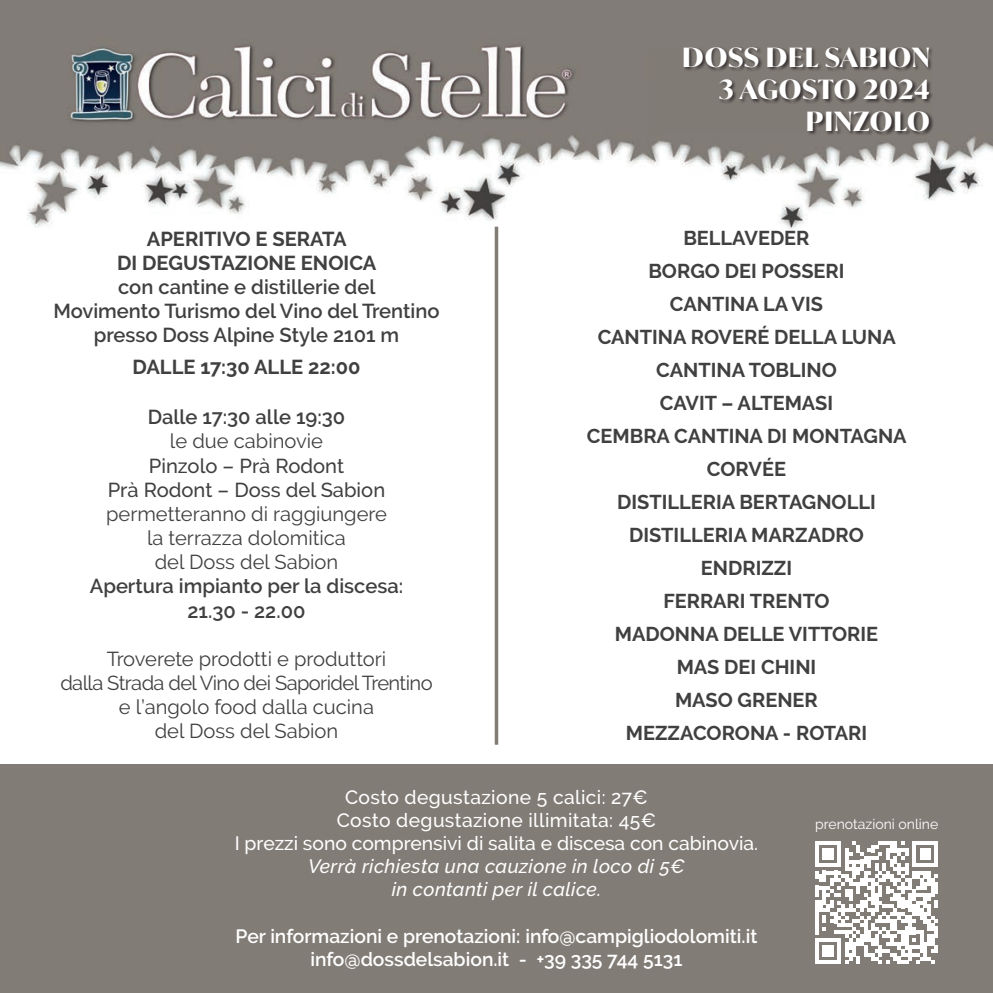
<style>
.page{position:relative;width:993px;height:993px;background:#fff}
.page>*{position:absolute;margin:0;border:0;box-sizing:border-box;transform-origin:0 0}
.t1{font:700 26.6px/31.8px "Ivy Mode";letter-spacing:.03em;color:#fff;text-align:right}
.t2{font:20.12px/24.2px "Raleway";color:#414040;text-align:center}
.t3{font:600 20.12px/24.2px "Raleway";color:#414040;text-align:center}
.t4{font:700 20.12px/24.2px "Raleway";color:#414040;text-align:center}
.t5{font:500 20.12px/24.2px "Raleway";color:#414040;text-align:center}
.t6{font:700 19.95px/32.9px "Raleway";color:#414040;text-align:center}
.t7{font:500 19.25px/23.1px "Raleway";letter-spacing:.02em;color:#fff;text-align:center}
.t8{font:600 19.25px/23.1px "Raleway";color:#fff;text-align:center}
.t9{font:italic 500 19.25px/23.1px "Raleway";letter-spacing:.02em;color:#fff;text-align:center}
.t10{font:14px "Raleway";color:#fff}
</style>
<div class="page">
<img style="left:0;top:0;width:992px;height:745px">
<div style="left:0;top:764px;width:992px;height:228px;background:#827c76"></div>
<svg style="left:494px;top:226px;width:4px;height:518px;background:#99948f"></svg>
<div style="left:649px;top:47px;width:282px;height:87px;background:#817b76"></div>
<div style="left:682px;top:47px;width:251px;height:89px;background:#231f20;opacity:.75"></div>
<svg style="left:815px;top:841px;width:122px;height:122px"></svg>
<p class="t4" style="left:117px;top:226px;width:261px">APERITIVO E SERATA<br>DI DEGUSTAZIONE ENOICA</p>
<p class="t3" style="left:53px;top:275px;width:387px">con cantine e distillerie del<br>Movimento Turismo del Vino del Trentino presso Doss Alpine Style 2101 m</p>
<p class="t4" style="left:132px;top:354px;width:229px">DALLE 17:30 ALLE 22:00</p>
<p class="t3" style="left:148px;top:405px;width:199px">Dalle 17:30 alle 19:30</p>
<p class="t2" style="left:170px;top:429px;width:154px">le due cabinovie</p>
<p class="t5" style="left:108px;top:453px;width:279px">Pinzolo – Prà Rodont<br>Prà Rodont – Doss del Sabion</p>
<p class="t2" style="left:106px;top:501px;width:282px">permetteranno di raggiungere la terrazza dolomitica<br>del Doss del Sabion</p>
<p class="t3" style="left:90px;top:574px;width:315px">Apertura impianto per la discesa:<br>21.30 - 22.00</p>
<p class="t2" style="left:60px;top:646px;width:373px">Troverete prodotti e produttori<br>dalla Strada del Vino dei Saporidel Trentino e l’angolo food dalla cucina<br>del Doss del Sabion</p>
<h1 class="t1" style="left:682px;top:41px;width:249px">DOSS DEL SABION<br>3 AGOSTO 2024<br>PINZOLO</h1>
<p class="t6" style="left:586px;top:222px;width:321px">BELLAVEDER<br>BORGO DEI POSSERI<br>CANTINA LA VIS<br>CANTINA ROVERÉ DELLA LUNA<br>CANTINA TOBLINO<br>CAVIT – ALTEMASI<br>CEMBRA CANTINA DI MONTAGNA<br>CORVÉE<br>DISTILLERIA BERTAGNOLLI<br>DISTILLERIA MARZADRO<br>ENDRIZZI<br>FERRARI TRENTO<br>MADONNA DELLE VITTORIE<br>MAS DEI CHINI<br>MASO GRENER<br>MEZZACORONA - ROTARI</p>
<p class="t7" style="left:235px;top:785px;width:524px">Costo degustazione 5 calici: 27€<br>Costo degustazione illimitata: 45€<br>I prezzi sono comprensivi di salita e discesa con cabinovia.</p>
<p class="t9" style="left:308px;top:854px;width:378px">Verrà richiesta una cauzione in loco di 5€ in contanti per il calice.</p>
<p class="t8" style="left:235px;top:923px;width:523px">Per informazioni e prenotazioni: info@campigliodolomiti.it info@dossdelsabion.it - +39 335 744 5131</p>
<p class="t10" style="left:815px;top:815px;width:124px">prenotazioni online</p>
</div>
